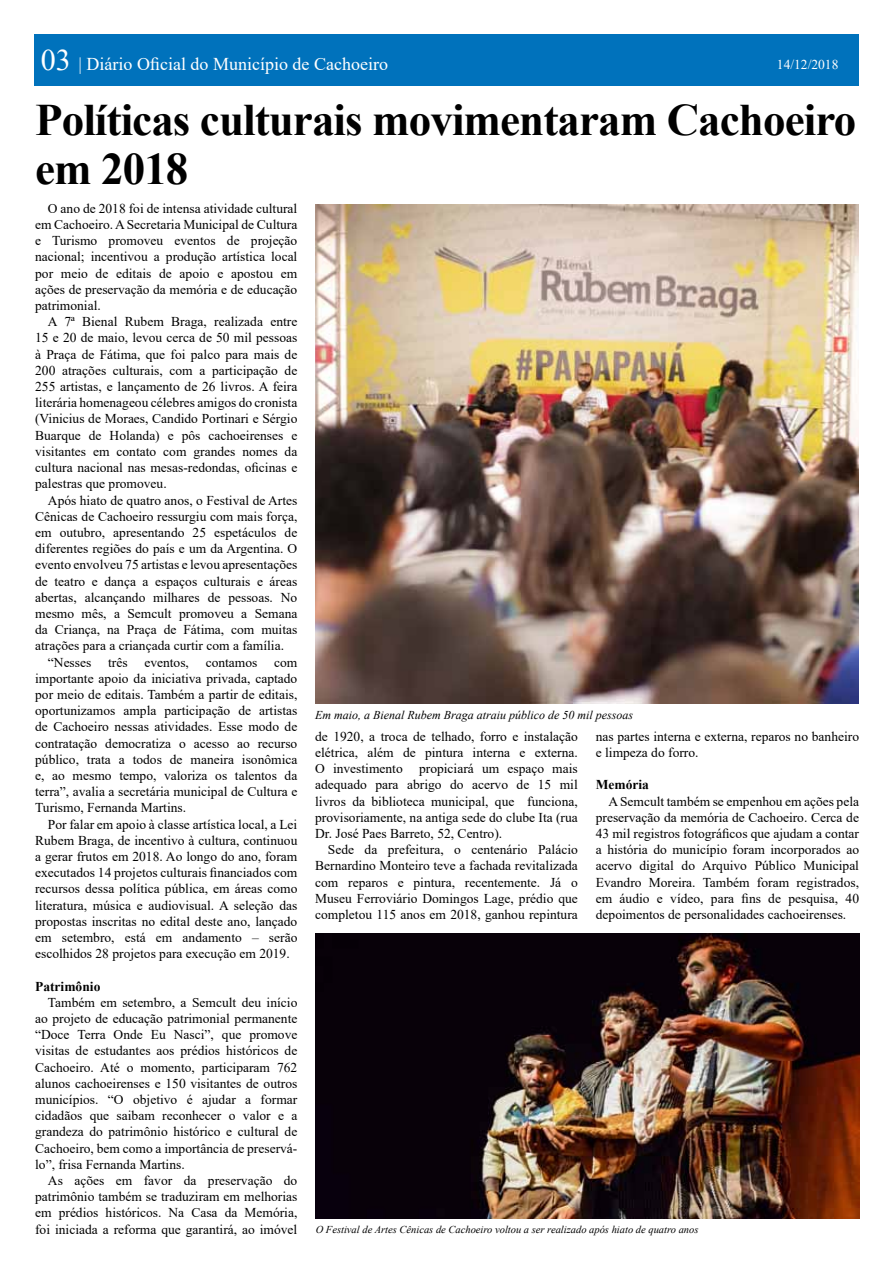
<style>
.page{position:relative;width:893px;height:1263px;background:#fff}
.page>*{position:absolute;margin:0;border:0;box-sizing:border-box;transform-origin:0 0}
.t1{font:700 45px/49.5px "Times New Roman";letter-spacing:-.02em;color:#000}
.t2{font:18px "Times New Roman";color:#fff}
.t3{font:13.5px/16.2px "Times New Roman";color:#000;text-align:justify}
.t4{font:700 13.5px "Times New Roman";color:#000}
.t5{font:13.5px "Times New Roman";color:#fff}
.t6{font:italic 12px "Times New Roman";color:#000}
.t7{font:italic 10.5px "Times New Roman";color:#000}
.s1{font-size:30px}
</style>
<div class="page">
<div style="left:34px;top:34px;width:824px;height:52px;background:#0072bc"></div>
<img style="left:315px;top:933px;width:544px;height:285px">
<img style="left:316px;top:204px;width:542px;height:500px">
<h2 class="t2" style="left:41px;top:51px;width:349px"><span class="s1">03</span> | Diário Oficial do Município de Cachoeiro</h2>
<p class="t5" style="left:777px;top:54px;width:63px">14/12/2018</p>
<h1 class="t1" style="left:35px;top:94px;width:822px">Políticas culturais movimentaram Cachoeiro em 2018</h1>
<p class="t3" style="left:35px;top:200px;width:264px;text-indent:13px">O ano de 2018 foi de intensa atividade cultural em Cachoeiro. A Secretaria Municipal de Cultura e Turismo promoveu eventos de projeção nacional; incentivou a produção artística local por meio de editais de apoio e apostou em ações de preservação da memória e de educação patrimonial.</p>
<p class="t3" style="left:35px;top:313px;width:264px;text-indent:13px">A 7ª Bienal Rubem Braga, realizada entre 15 e 20 de maio, levou cerca de 50 mil pessoas à Praça de Fátima, que foi palco para mais de 200 atrações culturais, com a participação de 255 artistas, e lançamento de 26 livros. A feira literária homenageou célebres amigos do cronista (Vinicius de Moraes, Candido Portinari e Sérgio Buarque de Holanda) e pôs cachoeirenses e visitantes em contato com grandes nomes da cultura nacional nas mesas-redondas, oficinas e palestras que promoveu.</p>
<p class="t3" style="left:48px;top:491px;width:251px">Após hiato de quatro anos, o Festival de Artes</p>
<p class="t3" style="left:35px;top:508px;width:264px">Cênicas de Cachoeiro ressurgiu com mais força,</p>
<p class="t3" style="left:35px;top:524px;width:264px">em outubro, apresentando 25 espetáculos de</p>
<p class="t3" style="left:35px;top:540px;width:264px">diferentes regiões do país e um da Argentina. O</p>
<p class="t3" style="left:35px;top:556px;width:264px">evento envolveu 75 artistas e levou apresentações</p>
<p class="t3" style="left:35px;top:572px;width:264px">de teatro e dança a espaços culturais e áreas</p>
<p class="t3" style="left:35px;top:589px;width:264px">abertas, alcançando milhares de pessoas. No</p>
<p class="t3" style="left:35px;top:605px;width:264px">mesmo mês, a Semcult promoveu a Semana</p>
<p class="t3" style="left:35px;top:621px;width:264px">da Criança, na Praça de Fátima, com muitas</p>
<p class="t3" style="left:35px;top:637px;width:250px">atrações para a criançada curtir com a família.</p>
<p class="t3" style="left:48px;top:653px;width:251px">“Nesses três eventos, contamos com</p>
<p class="t3" style="left:35px;top:670px;width:264px">importante apoio da iniciativa privada, captado</p>
<p class="t3" style="left:35px;top:686px;width:264px">por meio de editais. Também a partir de editais,</p>
<p class="t3" style="left:35px;top:702px;width:264px">oportunizamos ampla participação de artistas</p>
<p class="t3" style="left:35px;top:718px;width:264px">de Cachoeiro nessas atividades. Esse modo de</p>
<p class="t3" style="left:35px;top:734px;width:264px">contratação democratiza o acesso ao recurso</p>
<p class="t3" style="left:35px;top:751px;width:264px">público, trata a todos de maneira isonômica</p>
<p class="t3" style="left:35px;top:767px;width:264px">e, ao mesmo tempo, valoriza os talentos da</p>
<p class="t3" style="left:35px;top:783px;width:264px">terra”, avalia a secretária municipal de Cultura e</p>
<p class="t3" style="left:35px;top:799px;width:153px">Turismo, Fernanda Martins.</p>
<p class="t3" style="left:48px;top:815px;width:251px">Por falar em apoio à classe artística local, a Lei</p>
<p class="t3" style="left:35px;top:832px;width:264px">Rubem Braga, de incentivo à cultura, continuou</p>
<p class="t3" style="left:35px;top:848px;width:264px">a gerar frutos em 2018. Ao longo do ano, foram</p>
<p class="t3" style="left:35px;top:864px;width:264px">executados 14 projetos culturais financiados com</p>
<p class="t3" style="left:35px;top:880px;width:264px">recursos dessa política pública, em áreas como</p>
<p class="t3" style="left:35px;top:896px;width:264px">literatura, música e audiovisual. A seleção das</p>
<p class="t3" style="left:35px;top:913px;width:264px">propostas inscritas no edital deste ano, lançado</p>
<p class="t3" style="left:35px;top:929px;width:264px">em setembro, está em andamento – serão</p>
<p class="t3" style="left:35px;top:945px;width:256px">escolhidos 28 projetos para execução em 2019.</p>
<p class="t4" style="left:35px;top:976px;width:67px">Patrimônio</p>
<p class="t3" style="left:35px;top:994px;width:264px;text-indent:13px">Também em setembro, a Semcult deu início ao projeto de educação patrimonial permanente “Doce Terra Onde Eu Nasci”, que promove visitas de estudantes aos prédios históricos de Cachoeiro. Até o momento, participaram 762 alunos cachoeirenses e 150 visitantes de outros municípios. “O objetivo é ajudar a formar cidadãos que saibam reconhecer o valor e a grandeza do patrimônio histórico e cultural de Cachoeiro, bem como a importância de preservá&shy;lo”, frisa Fernanda Martins.</p>
<p class="t3" style="left:35px;top:1172px;width:264px;text-indent:13px">As ações em favor da preservação do patrimônio também se traduziram em melhorias em prédios históricos. Na Casa da Memória, foi iniciada a reforma que garantirá, ao imóvel</p>
<p class="t6" style="left:315px;top:706px;width:319px">Em maio, a Bienal Rubem Braga atraiu público de 50 mil pessoas</p>
<p class="t3" style="left:315px;top:728px;width:264px">de 1920, a troca de telhado, forro e instalação elétrica, além de pintura interna e externa.<br>O investimento propiciará um espaço mais adequado para abrigo do acervo de 15 mil livros da biblioteca municipal, que funciona, provisoriamente, na antiga sede do clube Ita (rua Dr. José Paes Barreto, 52, Centro).</p>
<p class="t3" style="left:315px;top:841px;width:264px;text-indent:13px">Sede da prefeitura, o centenário Palácio Bernardino Monteiro teve a fachada revitalizada com reparos e pintura, recentemente. Já o Museu Ferroviário Domingos Lage, prédio que completou 115 anos em 2018, ganhou repintura</p>
<p class="t3" style="left:596px;top:728px;width:265px">nas partes interna e externa, reparos no banheiro e limpeza do forro.</p>
<p class="t4" style="left:596px;top:775px;width:55px">Memória</p>
<p class="t3" style="left:596px;top:792px;width:265px;text-indent:13px">A Semcult também se empenhou em ações pela preservação da memória de Cachoeiro. Cerca de 43 mil registros fotográficos que ajudam a contar a história do município foram incorporados ao acervo digital do Arquivo Público Municipal Evandro Moreira. Também foram registrados, em áudio e vídeo, para fins de pesquisa, 40 depoimentos de personalidades cachoeirenses.</p>
<p class="t7" style="left:316px;top:1222px;width:384px">O Festival de Artes Cênicas de Cachoeiro voltou a ser realizado após hiato de quatro anos</p>
</div>
